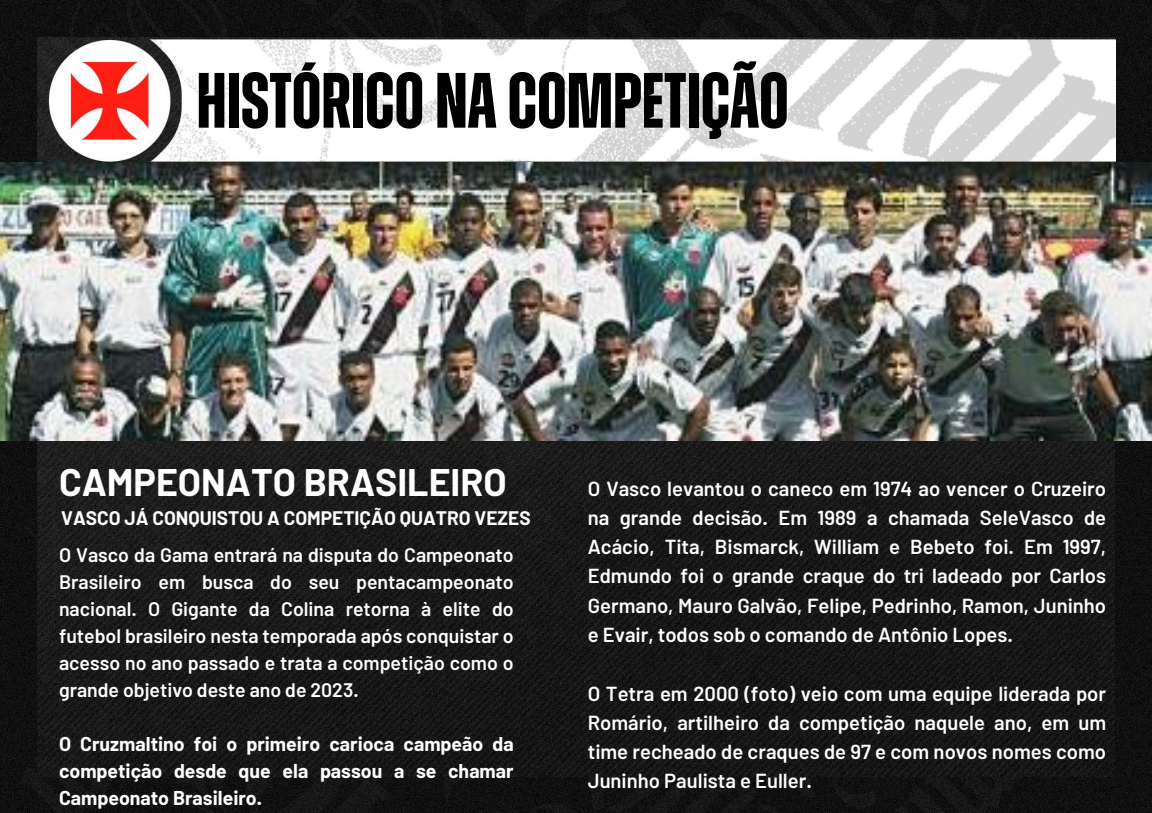
<style>
.page{position:relative;width:1152px;height:813px;background:#fff}
.page>*{position:absolute;margin:0;border:0;box-sizing:border-box;transform-origin:0 0}
.t1{font:700 78.15px "Zuume Cut";color:#000}
.t2{font:700 37.5px "Barlow";color:#fff}
.t3{font:600 20.25px/29.2px "Barlow";color:#fff;text-align:justify}
.t4{font:600 19.5px/27px "Barlow";color:#fff;text-align:justify}
.t5{font:700 19.5px/27px "Barlow";color:#fff;text-align:justify}
.t6{font:700 19.12px "Barlow";color:#fff}
</style>
<div class="page">
<img style="left:0;top:0;width:1152px;height:812px">
<img style="left:0;top:162px;width:1152px;height:278px">
<h1 class="t1" style="left:197px;top:65px;width:594px">HISTÓRICO NACOMPETIÇÃO</h1>
<h2 class="t2" style="left:59px;top:458px;width:449px">CAMPEONATO BRASILEIRO</h2>
<p class="t6" style="left:61px;top:505px;width:471px">VASCO JÁ CONQUISTOU A COMPETIÇÃO QUATRO VEZES</p>
<p class="t4" style="left:59px;top:540px;width:456px">O Vasco da Gama entrará na disputa do Campeonato Brasileiro em busca do seu pentacampeonato nacional. O Gigante da Colina retorna à elite do futebol brasileiro nesta temporada após conquistar o acesso no ano passado e trata a competição como o grande objetivo deste ano de 2023.</p>
<p class="t5" style="left:59px;top:729px;width:456px">O Cruzmaltino foi o primeiro carioca campeão da competição desde que ela passou a se chamar Campeonato Brasileiro.</p>
<p class="t3" style="left:588px;top:472px;width:520px">O Vasco levantou o caneco em 1974 ao vencer o Cruzeiro na grande decisão. Em 1989 a chamada SeleVasco de Acácio, Tita, Bismarck, William e Bebeto foi. Em 1997, Edmundo foi o grande craque do tri ladeado por Carlos Germano, Mauro Galvão, Felipe, Pedrinho, Ramon, Juninho e Evair, todos sob o comando de Antônio Lopes.</p>
<p class="t3" style="left:588px;top:677px;width:520px">O Tetra em 2000 (foto) veio com uma equipe liderada por Romário, artilheiro da competição naquele ano, em um time recheado de craques de 97 e com novos nomes como Juninho Paulista e Euller.</p>
</div>
